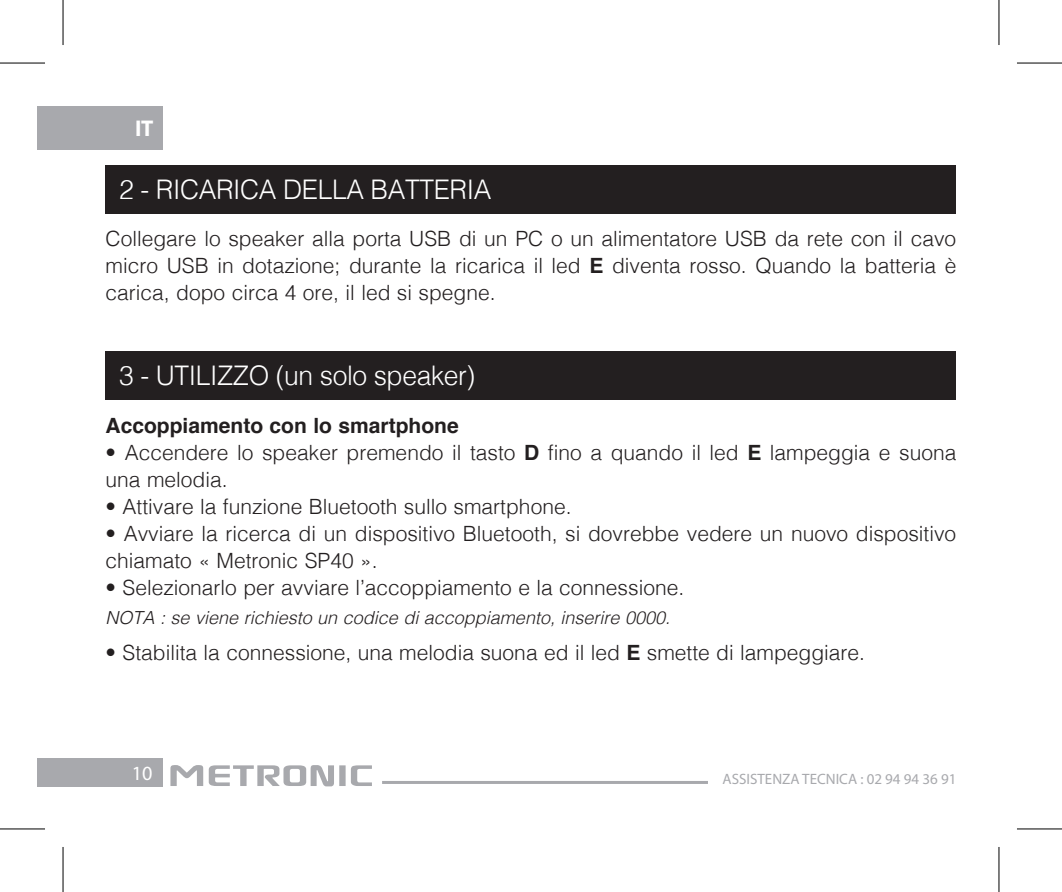
<style>
.page{position:relative;width:1062px;height:892px;background:#fff}
.page>*{position:absolute;margin:0;border:0;box-sizing:border-box;transform-origin:0 0}
.t1{font:300 27px "Helvetica";letter-spacing:-.015em;color:#fff}
.t2{font:700 22.8px "Myriad Pro";color:#fff}
.t3{font:300 21px/27px "Helvetica";color:#231f20}
.t4{font:700 21px "Helvetica";color:#231f20}
.t5{font:20.1px "Myriad Pro";color:#fff}
.t6{font:italic 300 18px "Helvetica";color:#231f20}
.t7{font:15px "Myriad Pro";color:#a8a9ad}
.s1{font-weight:700}
</style>
<div class="page">
<hr style="left:382px;top:780px;width:326px;height:3px;background:#a8a9ad">
<svg style="left:209px;top:765px;width:163px;height:21px"></svg>
<svg style="left:170px;top:765px;width:33px;height:20px"></svg>
<div style="left:37px;top:758px;width:125px;height:28px;background:#a8a9ad"></div>
<div style="left:37px;top:106px;width:125px;height:43px;background:#a8a9ad"></div>
<div style="left:106px;top:166px;width:850px;height:48px;background:#231f20"></div>
<div style="left:106px;top:351px;width:850px;height:49px;background:#231f20"></div>
<svg style="left:0;top:829px;width:45px;height:1px"></svg>
<svg style="left:1017px;top:829px;width:44px;height:1px"></svg>
<hr style="left:0;top:62px;width:45px;height:2px;background:#000">
<hr style="left:1016px;top:62px;width:45px;height:2px;background:#000">
<hr style="left:0;top:828px;width:45px;height:1px;background:#000">
<hr style="left:1016px;top:828px;width:45px;height:1px;background:#000">
<hr style="left:62px;top:0;width:2px;height:45px;background:#000">
<hr style="left:62px;top:846px;width:2px;height:45px;background:#000">
<hr style="left:998px;top:0;width:1px;height:45px;background:#000">
<hr style="left:998px;top:846px;width:1px;height:45px;background:#000">
<p class="t2" style="left:135px;top:113px;width:20px">IT</p>
<p class="t1" style="left:119px;top:167px;width:374px">2 - RICARICA DELLA BATTERIA</p>
<p class="t3" style="left:106px;top:223px;width:852px;text-align:justify">Collegare lo speaker alla porta USB di un PC o un alimentatore USB da rete con il cavo micro USB in dotazione; durante la ricarica il led <span class="s1">E</span> diventa rosso. Quando la batteria è carica, dopo circa 4 ore, il led si spegne.</p>
<p class="t1" style="left:119px;top:352px;width:358px">3 - UTILIZZO (un solo speaker)</p>
<p class="t4" style="left:106px;top:408px;width:354px">Accoppiamento con lo smartphone</p>
<p class="t3" style="left:106px;top:437px;width:852px">• Accendere lo speaker premendo il tasto <span class="s1">D</span> fino a quando il led <span class="s1">E</span> lampeggia e suona una melodia.</p>
<p class="t3" style="left:106px;top:491px;width:467px">• Attivare la funzione Bluetooth sullo smartphone.</p>
<p class="t3" style="left:106px;top:518px;width:852px">• Avviare la ricerca di un dispositivo Bluetooth, si dovrebbe vedere un nuovo dispositivo chiamato « Metronic SP40 ».</p>
<p class="t3" style="left:106px;top:572px;width:580px">• Selezionarlo per avviare l’accoppiamento e la connessione.</p>
<p class="t6" style="left:106px;top:602px;width:566px">NOTA : se viene richiesto un codice di accoppiamento, inserire 0000.</p>
<p class="t3" style="left:106px;top:637px;width:761px">• Stabilita la connessione, una melodia suona ed il led <span class="s1">E</span> smette di lampeggiare.</p>
<p class="t5" style="left:132px;top:761px;width:22px">10</p>
<p class="t7" style="left:722px;top:769px;width:235px">ASSISTENZA TECNICA : 02 94 94 36 91</p>
</div>
